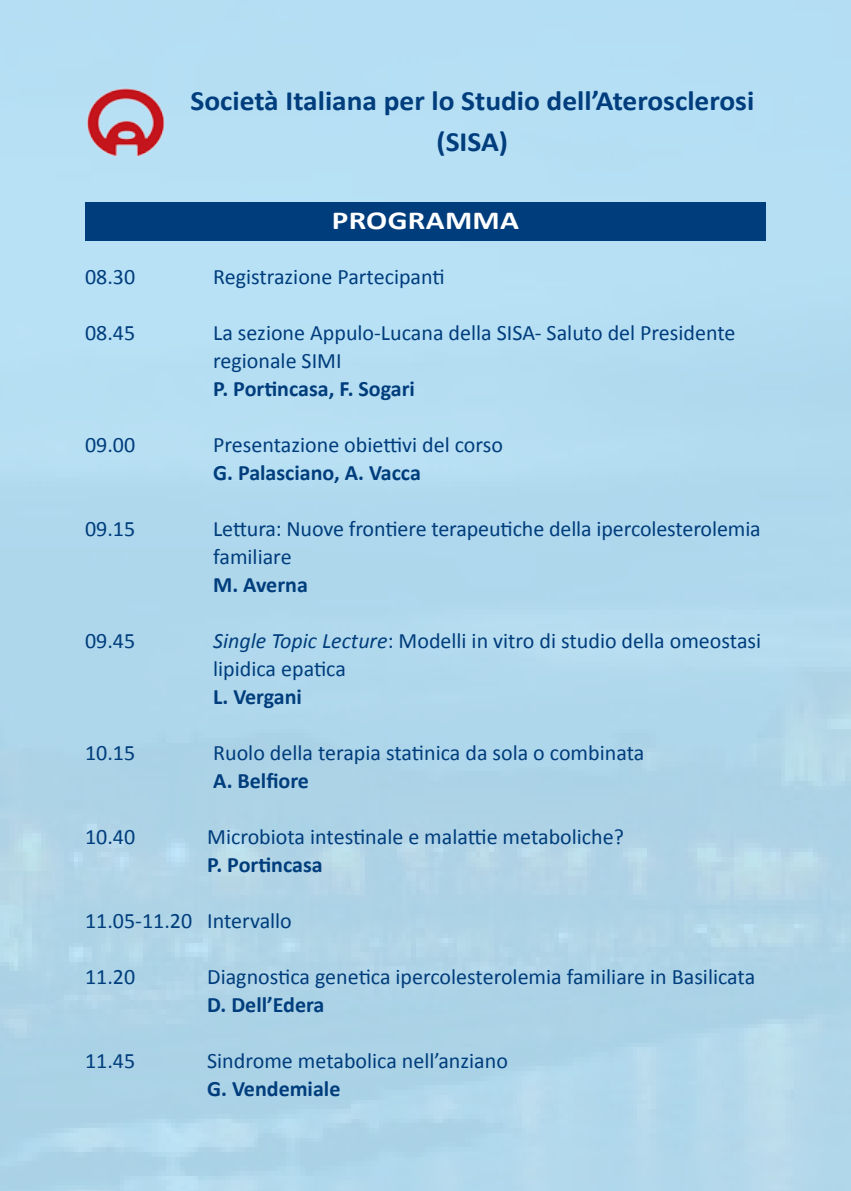
<style>
.page{position:relative;width:851px;height:1191px;background:#fff}
.page>*{position:absolute;margin:0;border:0;box-sizing:border-box;transform-origin:0 0}
.t1{font:700 28px/40.6px "Calibri";color:#003d7c;text-align:center;scale:1.05 1}
.t2{font:700 26px "Calibri";letter-spacing:.01em;color:#fff;scale:1.2 1}
.t3{font:22px/28px "Calibri";color:#003d7c}
.t4{font:700 22px "Calibri";color:#003d7c}
.s1{font-style:italic}
</style>
<div class="page">
<div style="left:0;top:0;width:850px;height:1191px;background:#b2d9ed"></div>
<div style="left:85px;top:202px;width:680px;height:39px;background:#003d7c"></div>
<img style="left:86px;top:87px;width:80px;height:70px">
<p class="t1" style="left:190px;top:81px;width:538px">Società Italiana per lo Studio dell’Aterosclerosi (SISA)</p>
<p class="t2" style="left:332px;top:204px;width:158px">PROGRAMMA</p>
<p class="t3" style="left:85px;top:262px;width:52px">08.30</p>
<p class="t3" style="left:213px;top:262px;width:233px">Registrazione Partecipanti</p>
<p class="t3" style="left:85px;top:318px;width:52px">08.45</p>
<p class="t3" style="left:213px;top:318px;width:524px">La sezione Appulo-Lucana della SISA- Saluto del Presidente regionale SIMI</p>
<p class="t4" style="left:213px;top:374px;width:203px">P. Portincasa, F. Sogari</p>
<p class="t3" style="left:85px;top:430px;width:52px">09.00</p>
<p class="t3" style="left:213px;top:430px;width:291px">Presentazione obiettivi del corso</p>
<p class="t4" style="left:213px;top:458px;width:209px">G. Palasciano, A. Vacca</p>
<p class="t3" style="left:85px;top:514px;width:52px">09.15</p>
<p class="t3" style="left:213px;top:514px;width:549px">Lettura: Nuove frontiere terapeutiche della ipercolesterolemia familiare</p>
<p class="t4" style="left:213px;top:570px;width:96px">M. Averna</p>
<p class="t3" style="left:85px;top:626px;width:52px">09.45</p>
<p class="t3" style="left:213px;top:626px;width:549px"><span class="s1">Single Topic Lecture</span>: Modelli in vitro di studio della omeostasi lipidica epatica</p>
<p class="t4" style="left:213px;top:682px;width:90px">L. Vergani</p>
<p class="t3" style="left:85px;top:738px;width:52px">10.15</p>
<p class="t3" style="left:213px;top:738px;width:432px">Ruolo della terapia statinica da sola o combinata</p>
<p class="t4" style="left:213px;top:766px;width:97px">A. Belfiore</p>
<p class="t3" style="left:85px;top:822px;width:52px">10.40</p>
<p class="t3" style="left:207px;top:822px;width:418px">Microbiota intestinale e malattie metaboliche?</p>
<p class="t4" style="left:207px;top:850px;width:117px">P. Portincasa</p>
<p class="t3" style="left:85px;top:906px;width:208px">11.05-11.20 Intervallo</p>
<p class="t3" style="left:85px;top:962px;width:52px">11.20</p>
<p class="t3" style="left:207px;top:962px;width:549px">Diagnostica genetica ipercolesterolemia familiare in Basilicata</p>
<p class="t4" style="left:207px;top:990px;width:119px">D. Dell’Edera</p>
<p class="t3" style="left:85px;top:1046px;width:52px">11.45</p>
<p class="t3" style="left:207px;top:1046px;width:302px">Sindrome metabolica nell’anziano</p>
<p class="t4" style="left:207px;top:1074px;width:135px">G. Vendemiale</p>
</div>
